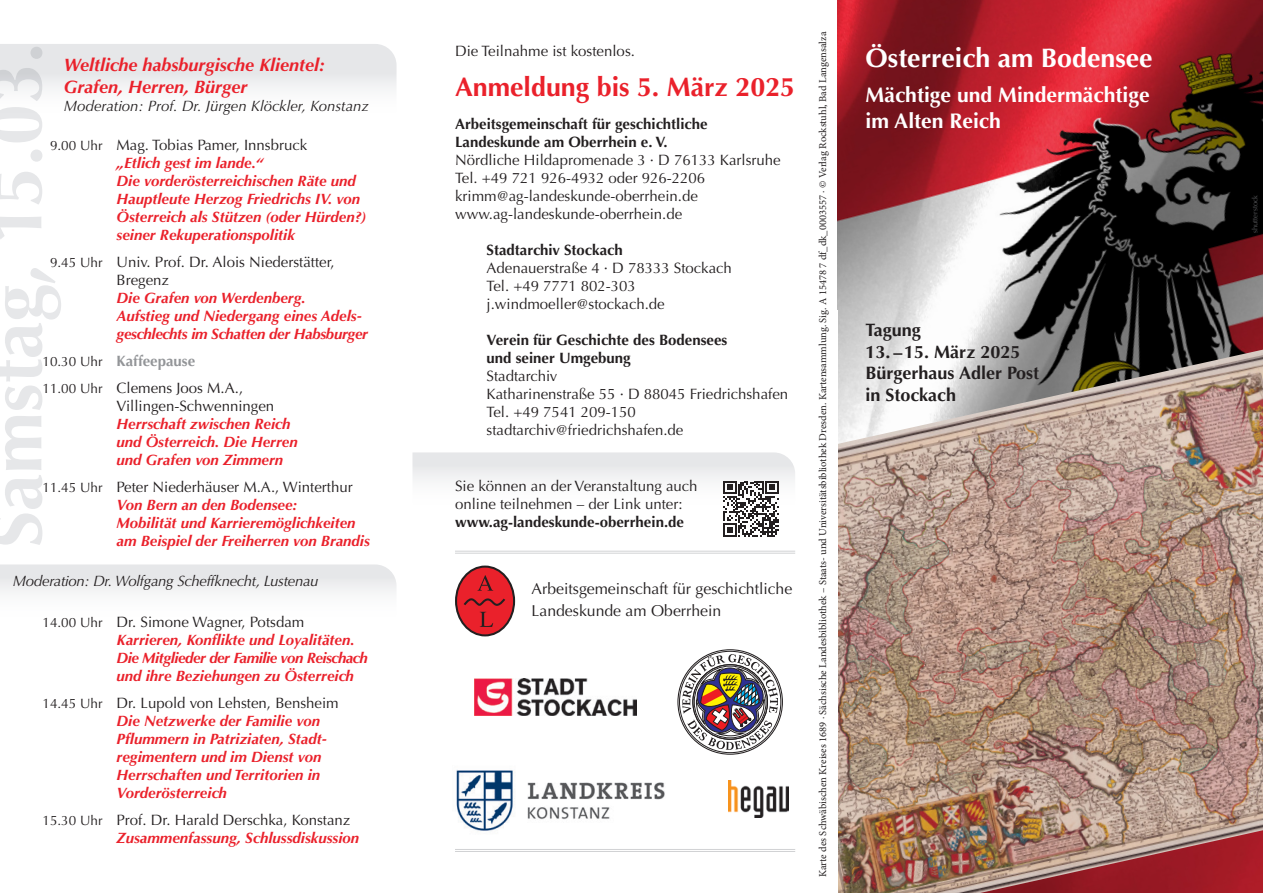
<style>
.page{position:relative;width:1263px;height:893px;background:#fff}
.page>*{position:absolute;margin:0;border:0;box-sizing:border-box;transform-origin:0 0}
.t1{font:700 73.95px "Optima";color:#e6e7e9}
.t2{font:700 26.85px "Optima";color:#ea212b}
.t3{font:700 26.85px "Optima";color:#fff}
.t4{font:700 21.15px/25.3px "Optima";color:#fff}
.t5{font:italic 700 18px/21.6px "Optima";color:#ea212b}
.t6{font:700 18px/21.6px "Optima";color:#231f20}
.t7{font:15.75px/21.1px "Optima";color:#231f20}
.t8{font:italic 700 15px/18px "Optima";color:#ea212b}
.t9{font:15px/18px "Optima";color:#231f20}
.t10{font:700 15px/18px "Optima";color:#231f20}
.t11{font:italic 15px "Optima";letter-spacing:-.02em;color:#231f20}
.t12{font:italic 15px "Optima";color:#231f20}
.t13{font:700 15px "Optima";color:#939598}
.t14{font:13.5px/27.2px "Optima";color:#231f20}
.t15{font:10.5px "Minion Pro";color:#231f20}
.t16{font:7.5px "Optima";color:#57585a}
</style>
<div class="page">
<img style="left:838px;top:0;width:425px;height:350px">
<img style="left:838px;top:350px;width:425px;height:543px">
<svg style="left:0;top:44px;width:396px;height:45px"></svg>
<svg style="left:0;top:564px;width:396px;height:29px"></svg>
<svg style="left:412px;top:452px;width:383px;height:400px"></svg>
<img style="left:728px;top:781px;width:61px;height:37px">
<img style="left:453px;top:765px;width:217px;height:71px">
<img style="left:475px;top:679px;width:162px;height:36px">
<h1 class="t1" style="left:-27px;top:548px;width:507px;rotate:-90deg">Samstag, 15.03.</h1>
<p class="t5" style="left:64px;top:54px;width:263px">Weltliche habsburgische Klientel:<br>Grafen, Herren, Bürger</p>
<p class="t12" style="left:64px;top:97px;width:307px">Moderation: Prof. Dr. Jürgen Klöckler, Konstanz</p>
<p class="t9" style="left:117px;top:136px;width:192px">Mag. Tobias Pamer, Innsbruck</p>
<p class="t8" style="left:117px;top:154px;width:251px">„Etlich gest im lande.“<br>Die vorderösterreichischen Räte und Hauptleute Herzog Friedrichs IV. von Österreich als Stützen (oder Hürden?) seiner Rekuperationspolitik</p>
<p class="t9" style="left:117px;top:253px;width:220px">Univ. Prof. Dr. Alois Niederstätter,<br>Bregenz</p>
<p class="t8" style="left:117px;top:289px;width:253px">Die Grafen von Werdenberg.<br>Aufstieg und Niedergang eines Adels&shy;geschlechts im Schatten der Habsburger</p>
<p class="t13" style="left:117px;top:352px;width:80px">Kaffeepause</p>
<p class="t9" style="left:117px;top:379px;width:159px">Clemens Joos M.A.,<br>Villingen-Schwenningen</p>
<p class="t8" style="left:117px;top:415px;width:183px">Herrschaft zwischen Reich und Österreich. Die Herren und Grafen von Zimmern</p>
<p class="t9" style="left:117px;top:478px;width:238px">Peter Niederhäuser M.A., Winterthur</p>
<p class="t8" style="left:117px;top:496px;width:255px">Von Bern an den Bodensee:<br>Mobilität und Karrieremöglichkeiten am Beispiel der Freiherren von Brandis</p>
<p class="t14" style="left:50px;top:132px;width:54px">9.00 Uhr</p>
<p class="t14" style="left:50px;top:249px;width:54px">9.45 Uhr</p>
<p class="t14" style="left:43px;top:348px;width:62px">10.30 Uhr<br>11.00 Uhr</p>
<p class="t14" style="left:43px;top:474px;width:62px">11.45 Uhr</p>
<p class="t11" style="left:13px;top:572px;width:307px">Moderation: Dr. Wolfgang Scheffknecht, Lustenau</p>
<p class="t14" style="left:43px;top:609px;width:62px">14.00 Uhr</p>
<p class="t14" style="left:43px;top:690px;width:62px">14.45 Uhr</p>
<p class="t14" style="left:43px;top:807px;width:62px">15.30 Uhr</p>
<p class="t9" style="left:117px;top:613px;width:189px">Dr. Simone Wagner, Potsdam</p>
<p class="t8" style="left:117px;top:631px;width:253px">Karrieren, Konflikte und Loyalitäten.<br>Die Mitglieder der Familie von Reischach und ihre Beziehungen zu Österreich</p>
<p class="t9" style="left:117px;top:694px;width:224px">Dr. Lupold von Lehsten, Bensheim</p>
<p class="t8" style="left:117px;top:712px;width:212px">Die Netzwerke der Familie von<br>Pflummern in Patriziaten, Stadt&shy;regimentern und im Dienst von<br>Herrschaften und Territorien in<br>Vorderösterreich</p>
<p class="t9" style="left:117px;top:811px;width:235px">Prof. Dr. Harald Derschka, Konstanz</p>
<p class="t8" style="left:117px;top:829px;width:244px">Zusammenfassung, Schlussdiskussion</p>
<p class="t9" style="left:455px;top:42px;width:181px">Die Teilnahme ist kostenlos.</p>
<h2 class="t2" style="left:455px;top:71px;width:342px">Anmeldung bis 5. März 2025</h2>
<p class="t10" style="left:455px;top:115px;width:254px">Arbeitsgemeinschaft für geschichtliche<br>Landeskunde am Oberrhein e. V.</p>
<p class="t9" style="left:455px;top:151px;width:327px">Nördliche Hildapromenade 3 · D 76133 Karlsruhe Tel. +49 721 926-4932 oder 926-2206 krimm@ag-landeskunde-oberrhein.de www.ag-landeskunde-oberrhein.de</p>
<p class="t10" style="left:486px;top:241px;width:138px">Stadtarchiv Stockach</p>
<p class="t9" style="left:486px;top:259px;width:247px">Adenauerstraße 4 · D 78333 Stockach<br>Tel. +49 7771 802-303 j.windmoeller@stockach.de</p>
<p class="t10" style="left:486px;top:331px;width:242px">Verein für Geschichte des Bodensees und seiner Umgebung</p>
<p class="t9" style="left:486px;top:367px;width:303px">Stadtarchiv<br>Katharinenstraße 55 · D 88045 Friedrichshafen<br>Tel. +49 7541 209-150 stadtarchiv@friedrichshafen.de</p>
<p class="t9" style="left:455px;top:477px;width:244px">Sie können an der Veranstaltung auch online teilnehmen – der Link unter:</p>
<p class="t10" style="left:455px;top:513px;width:230px">www.ag-landeskunde-oberrhein.de</p>
<p class="t7" style="left:531px;top:579px;width:262px">Arbeitsgemeinschaft für geschichtliche<br>Landeskunde am Oberrhein</p>
<p class="t15" style="left:816px;top:877px;width:847px;rotate:-90deg">Karte des Schwäbischen Kreises 1689 · Sächsische Landesbibliothek – Staats- und Universitätsbibliothek Dresden. Kartensammlung. Sig. A 15478 7 df_dk_0003557 · © Verlag Rockstuhl, Bad Langensalza</p>
<h2 class="t3" style="left:866px;top:42px;width:288px">Österreich am Bodensee</h2>
<h3 class="t4" style="left:866px;top:83px;width:285px">Mächtige und Mindermächtige im Alten Reich</h3>
<p class="t6" style="left:866px;top:320px;width:57px">Tagung</p>
<p class="t6" style="left:866px;top:341px;width:175px">13. –15. März 2025<br>Bürgerhaus Adler Post in Stockach</p>
<p class="t16" style="left:1251px;top:233px;width:40px;rotate:-90deg">shutterstock</p>
</div>
